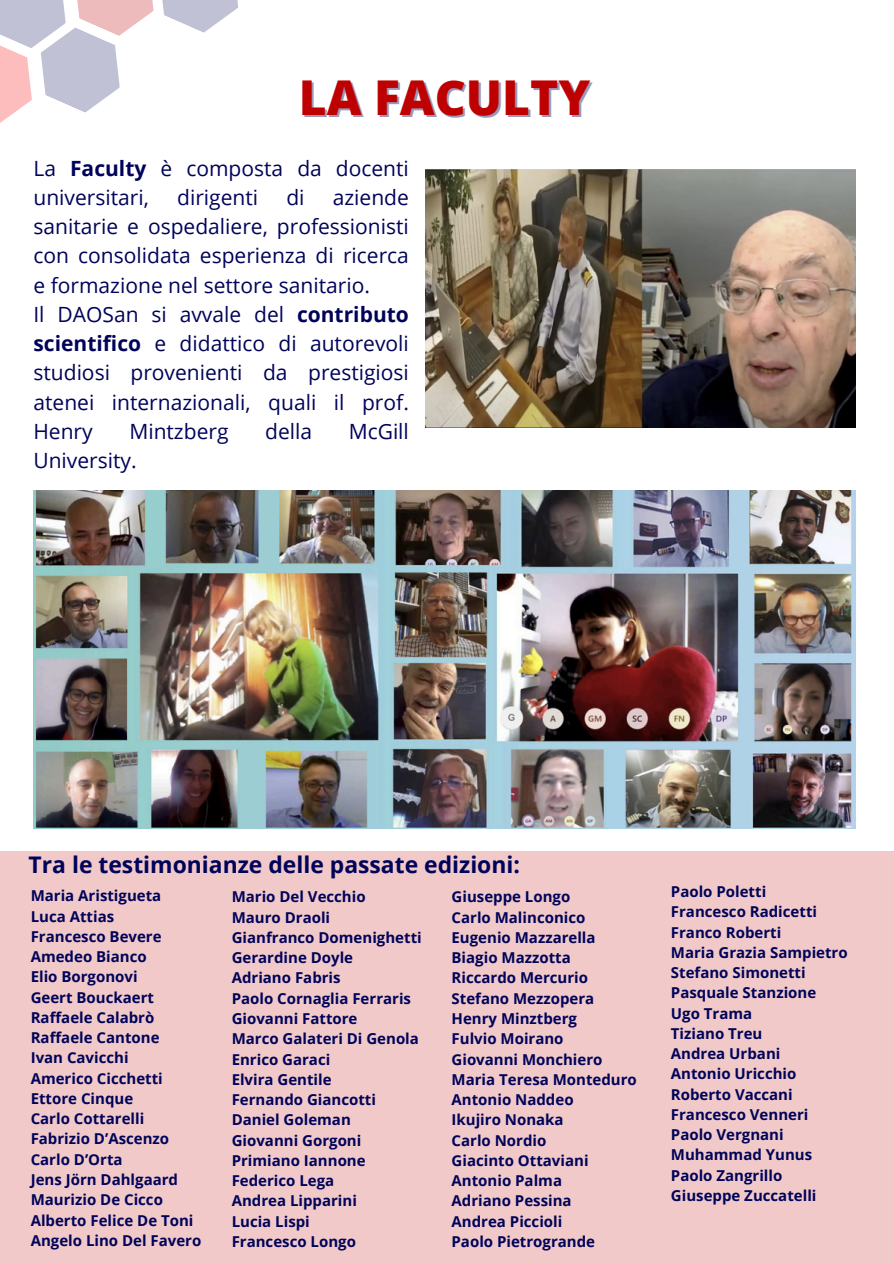
<style>
.page{position:relative;width:894px;height:1264px;background:#fff}
.page>*{position:absolute;margin:0;border:0;box-sizing:border-box;transform-origin:0 0}
.t1{font:800 48px "Open Sans";color:#bf0000}
.t2{font:700 22.8px "Open Sans";color:#000359}
.t3{font:21px/29.2px "Open Sans";color:#000359}
.t4{font:700 15px "Open Sans";color:#000359}
.s1{font-weight:700}
</style>
<div class="page">
<svg style="left:162px;top:0;width:76px;height:33px"></svg>
<svg style="left:0;top:0;width:153px;height:123px"></svg>
<img style="left:425px;top:169px;width:430px;height:258px">
<img style="left:33px;top:491px;width:822px;height:337px">
<div style="left:0;top:851px;width:893px;height:412px;background:#f1c9c9"></div>
<h3 class="t1" style="left:298px;top:64px;width:293px">LA FACULTY</h3>
<h1 class="t3" style="left:33px;top:153px;width:377px">La <span class="s1">Faculty</span> è composta da docenti universitari,</h1>
<h1 class="t3" style="left:33px;top:182px;width:377px;text-indent:299px">aziende sanitarie e ospedaliere, professionisti con consolidata esperienza di ricerca e formazione nel settore sanitario.<br>Il DAOSan si avvale del <span class="s1">contributo scientifico</span> e didattico di autorevoli studiosi provenienti da prestigiosi atenei internazionali, quali il prof.<br>Henry</h1>
<h1 class="t3" style="left:177px;top:182px;width:82px">dirigenti</h1>
<h1 class="t3" style="left:286px;top:182px;width:20px">di</h1>
<h1 class="t3" style="left:129px;top:416px;width:101px">Mintzberg</h1>
<h1 class="t3" style="left:265px;top:416px;width:48px">della</h1>
<h1 class="t3" style="left:348px;top:416px;width:62px">McGill</h1>
<h1 class="t3" style="left:33px;top:445px;width:105px">University.</h1>
<p class="t2" style="left:29px;top:848px;width:492px">Tra le testimonianze delle passate edizioni:</p>
<p class="t4" style="left:31px;top:885px;width:132px">Maria Aristigueta</p>
<h2 class="t4" style="left:31px;top:905px;width:85px">Luca Attias</h2>
<p class="t4" style="left:31px;top:925px;width:132px">Francesco Bevere</p>
<p class="t4" style="left:31px;top:946px;width:118px">Amedeo Bianco</p>
<p class="t4" style="left:31px;top:966px;width:108px">Elio Borgonovi</p>
<p class="t4" style="left:31px;top:986px;width:125px">Geert Bouckaert</p>
<p class="t4" style="left:31px;top:1006px;width:125px">Raffaele Calabrò</p>
<p class="t4" style="left:31px;top:1027px;width:130px">Raffaele Cantone</p>
<p class="t4" style="left:31px;top:1047px;width:99px">Ivan Cavicchi</p>
<p class="t4" style="left:31px;top:1067px;width:134px">Americo Cicchetti</p>
<p class="t4" style="left:31px;top:1087px;width:104px">Ettore Cinque</p>
<p class="t4" style="left:31px;top:1108px;width:115px">Carlo Cottarelli</p>
<p class="t4" style="left:31px;top:1128px;width:140px">Fabrizio D’Ascenzo</p>
<p class="t4" style="left:31px;top:1148px;width:93px">Carlo D’Orta</p>
<p class="t4" style="left:31px;top:1168px;width:149px">Jens Jörn Dahlgaard</p>
<p class="t4" style="left:31px;top:1189px;width:134px">Maurizio De Cicco</p>
<p class="t4" style="left:31px;top:1209px;width:164px">Alberto Felice De Toni</p>
<p class="t4" style="left:31px;top:1229px;width:172px">Angelo Lino Del Favero</p>
<p class="t4" style="left:231px;top:886px;width:135px">Mario Del Vecchio</p>
<p class="t4" style="left:231px;top:906px;width:100px">Mauro Draoli</p>
<p class="t4" style="left:231px;top:926px;width:191px">Gianfranco Domenighetti</p>
<p class="t4" style="left:231px;top:947px;width:123px">Gerardine Doyle</p>
<p class="t4" style="left:231px;top:967px;width:110px">Adriano Fabris</p>
<p class="t4" style="left:231px;top:987px;width:181px">Paolo Cornaglia Ferraris</p>
<p class="t4" style="left:231px;top:1007px;width:127px">Giovanni Fattore</p>
<p class="t4" style="left:231px;top:1028px;width:189px">Marco Galateri Di Genola</p>
<p class="t4" style="left:231px;top:1048px;width:100px">Enrico Garaci</p>
<p class="t4" style="left:231px;top:1068px;width:101px">Elvira Gentile</p>
<p class="t4" style="left:231px;top:1088px;width:146px">Fernando Giancotti</p>
<p class="t4" style="left:231px;top:1109px;width:121px">Daniel Goleman</p>
<p class="t4" style="left:231px;top:1129px;width:131px">Giovanni Gorgoni</p>
<p class="t4" style="left:231px;top:1149px;width:135px">Primiano Iannone</p>
<p class="t4" style="left:231px;top:1169px;width:104px">Federico Lega</p>
<p class="t4" style="left:231px;top:1190px;width:127px">Andrea Lipparini</p>
<p class="t4" style="left:231px;top:1210px;width:80px">Lucia Lispi</p>
<p class="t4" style="left:231px;top:1230px;width:126px">Francesco Longo</p>
<p class="t4" style="left:451px;top:886px;width:120px">Giuseppe Longo</p>
<p class="t4" style="left:451px;top:906px;width:135px">Carlo Malinconico</p>
<p class="t4" style="left:451px;top:926px;width:145px">Eugenio Mazzarella</p>
<p class="t4" style="left:451px;top:947px;width:121px">Biagio Mazzotta</p>
<p class="t4" style="left:451px;top:967px;width:138px">Riccardo Mercurio</p>
<p class="t4" style="left:451px;top:987px;width:144px">Stefano Mezzopera</p>
<p class="t4" style="left:451px;top:1007px;width:127px">Henry Minztberg</p>
<p class="t4" style="left:451px;top:1028px;width:113px">Fulvio Moirano</p>
<p class="t4" style="left:451px;top:1048px;width:152px">Giovanni Monchiero</p>
<p class="t4" style="left:451px;top:1068px;width:187px">Maria Teresa Monteduro</p>
<p class="t4" style="left:451px;top:1088px;width:123px">Antonio Naddeo</p>
<p class="t4" style="left:451px;top:1109px;width:113px">Ikujiro Nonaka</p>
<p class="t4" style="left:451px;top:1129px;width:96px">Carlo Nordio</p>
<p class="t4" style="left:451px;top:1149px;width:138px">Giacinto Ottaviani</p>
<p class="t4" style="left:451px;top:1169px;width:112px">Antonio Palma</p>
<p class="t4" style="left:451px;top:1190px;width:121px">Adriano Pessina</p>
<p class="t4" style="left:451px;top:1210px;width:112px">Andrea Piccioli</p>
<p class="t4" style="left:451px;top:1230px;width:145px">Paolo Pietrogrande</p>
<p class="t4" style="left:670px;top:881px;width:97px">Paolo Poletti</p>
<p class="t4" style="left:670px;top:901px;width:148px">Francesco Radicetti</p>
<p class="t4" style="left:670px;top:921px;width:112px">Franco Roberti</p>
<p class="t4" style="left:670px;top:941px;width:178px">Maria Grazia Sampietro</p>
<p class="t4" style="left:670px;top:962px;width:136px">Stefano Simonetti</p>
<p class="t4" style="left:670px;top:982px;width:147px">Pasquale Stanzione</p>
<p class="t4" style="left:670px;top:1002px;width:83px">Ugo Trama</p>
<p class="t4" style="left:670px;top:1022px;width:93px">Tiziano Treu</p>
<p class="t4" style="left:670px;top:1043px;width:111px">Andrea Urbani</p>
<p class="t4" style="left:670px;top:1063px;width:127px">Antonio Uricchio</p>
<p class="t4" style="left:670px;top:1083px;width:123px">Roberto Vaccani</p>
<p class="t4" style="left:670px;top:1103px;width:139px">Francesco Venneri</p>
<p class="t4" style="left:670px;top:1124px;width:114px">Paolo Vergnani</p>
<p class="t4" style="left:670px;top:1144px;width:143px">Muhammad Yunus</p>
<p class="t4" style="left:670px;top:1164px;width:113px">Paolo Zangrillo</p>
<p class="t4" style="left:670px;top:1184px;width:147px">Giuseppe Zuccatelli</p>
</div>
